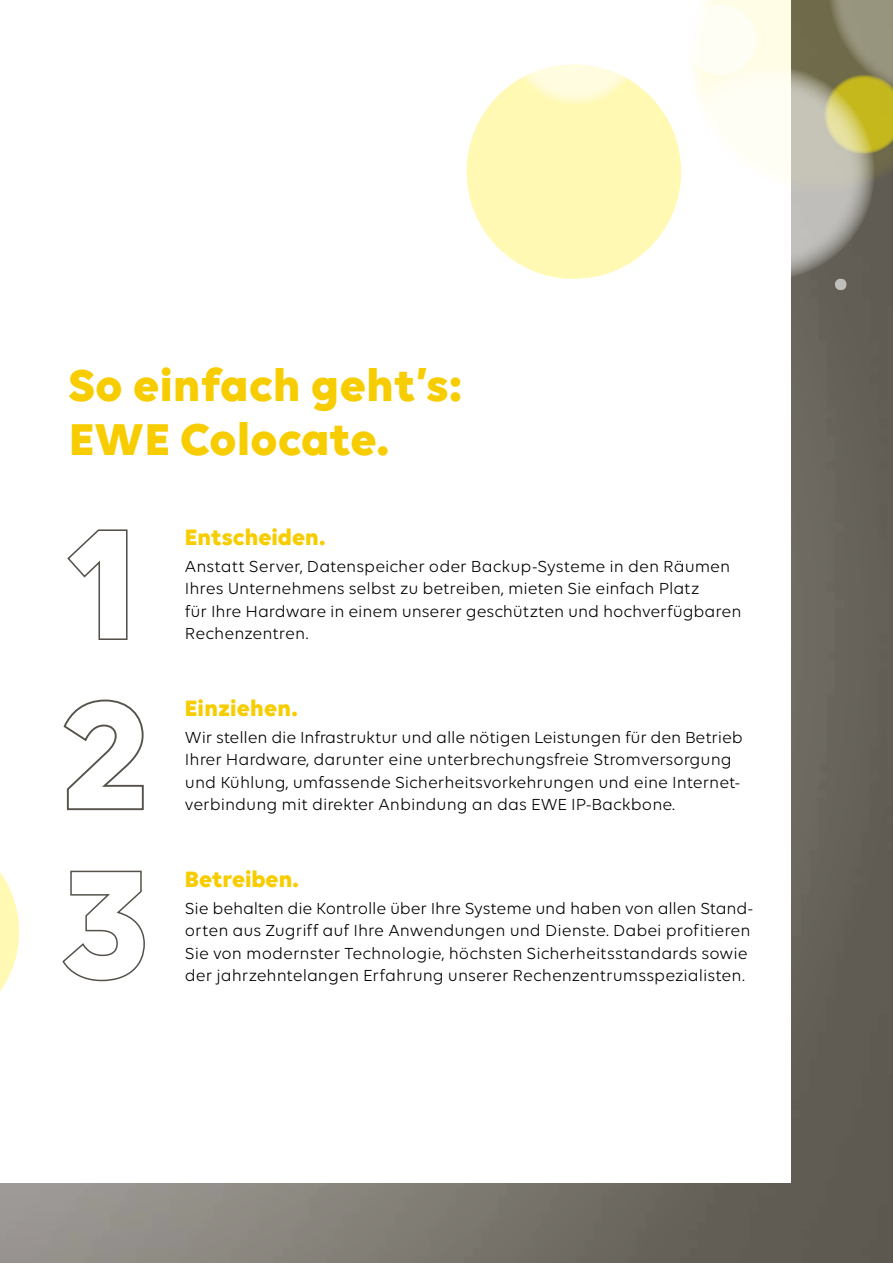
<style>
.page{position:relative;width:893px;height:1263px;background:#fff}
.page>*{position:absolute;margin:0;border:0;box-sizing:border-box;transform-origin:0 0}
.t1{font:700 48px/54px "Volte";letter-spacing:.01em;color:#f7cd00}
.t2{font:700 24px "Volte";color:#f7cd00}
.t3{font:17.25px/22.5px "Volte";color:#000}
</style>
<div class="page">
<img style="left:0;top:198px;width:893px;height:1065px">
<div style="left:0;top:0;width:791px;height:1182px;background:#fff"></div>
<svg style="left:0;top:872px;width:19px;height:119px"></svg>
<svg style="left:791px;top:198px;width:88px;height:87px;background:#8e8b84"></svg>
<svg style="left:466px;top:88px;width:215px;height:191px;fill:#fff9b3"></svg>
<svg style="left:506px;top:64px;width:139px;height:43px"></svg>
<svg style="left:692px;top:0;width:201px;height:198px"></svg>
<svg style="left:835px;top:278px;width:12px;height:13px"></svg>
<svg style="left:67px;top:529px;width:61px;height:111px"></svg>
<svg style="left:62px;top:870px;width:83px;height:112px"></svg>
<svg style="left:63px;top:699px;width:81px;height:112px"></svg>
<h1 class="t1" style="left:68px;top:356px;width:396px">So einfach geht’s:<br>EWE Colocate.</h1>
<h2 class="t2" style="left:185px;top:522px;width:142px">Entscheiden.</h2>
<p class="t3" style="left:185px;top:554px;width:558px">Anstatt Server, Datenspeicher oder Backup-Systeme in den Räumen Ihres Unternehmens selbst zu betreiben, mieten Sie einfach Platz<br>für Ihre Hardware in einem unserer geschützten und hochverfügbaren Rechenzentren.</p>
<h2 class="t2" style="left:185px;top:693px;width:115px">Einziehen.</h2>
<p class="t3" style="left:185px;top:725px;width:559px">Wir stellen die Infrastruktur und alle nötigen Leistungen für den Betrieb Ihrer Hardware, darunter eine unterbrechungsfreie Stromversorgung und Kühlung, umfassende Sicherheitsvorkehrungen und eine Internet&shy;verbindung mit direkter Anbindung an das EWE IP-Backbone.</p>
<h2 class="t2" style="left:185px;top:864px;width:116px">Betreiben.</h2>
<p class="t3" style="left:185px;top:896px;width:570px">Sie behalten die Kontrolle über Ihre Systeme und haben von allen Stand&shy;orten aus Zugriff auf Ihre Anwendungen und Dienste. Dabei profitieren Sie von modernster Technologie, höchsten Sicherheitsstandards sowie der jahrzehntelangen Erfahrung unserer Rechenzentrumsspezialisten.</p>
</div>
